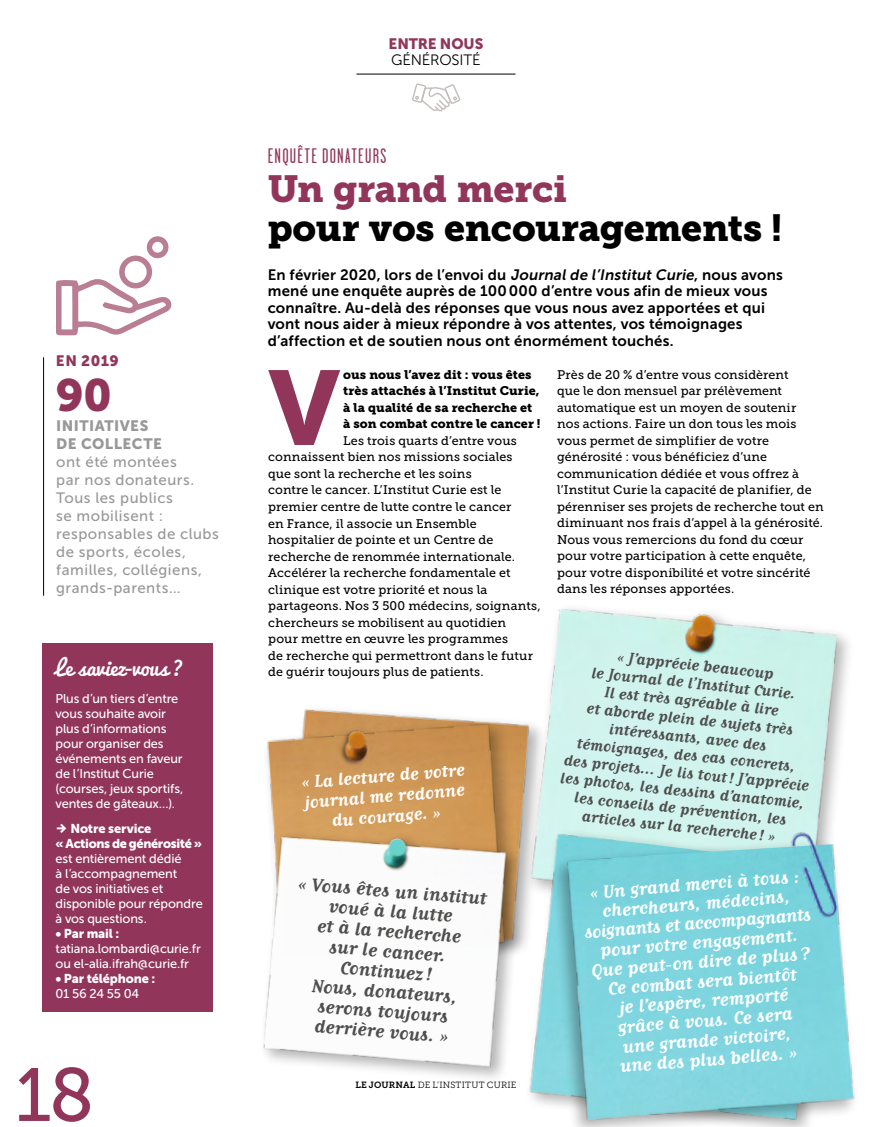
<style>
.page{position:relative;width:872px;height:1127px;background:#fff}
.page>*{position:absolute;margin:0;border:0;box-sizing:border-box;transform-origin:0 0}
.t1{font:104.7px "Museo Sans 900";color:#91365a}
.t2{font:75px "Museo Slab 500";color:#91365a}
.t3{font:45px "Museo Slab 900";color:#91365a}
.t4{font:37.5px "Museo Slab 900";letter-spacing:-.01em;color:#000}
.t5{font:37.5px "Museo Slab 900";letter-spacing:-.01em;color:#91365a}
.t6{font:700 21.45px/20.1px "Matrix Script";color:#4f4f4e;text-align:center}
.t7{font:700 21px/19.5px "Matrix Script";color:#fff;text-align:center}
.t8{font:21px "Garage Gothic";letter-spacing:.06em;color:#91365a}
.t9{font:21px "Pacifico";letter-spacing:-.015em;color:#fff}
.t10{font:700 20.25px/20.2px "Matrix Script";color:#fff;text-align:center}
.t11{font:700 18px/18px "Matrix Script";color:#4f4f4e;text-align:center}
.t12{font:15px/16.5px "Museo Sans 700";letter-spacing:.015em;color:#000}
.t13{font:15px/18px "Museo Sans 500";letter-spacing:.035em;color:#989898}
.t14{font:15px/18px "Museo Sans 900";letter-spacing:.03em;color:#989898}
.t15{font:15px "Museo Sans 900";letter-spacing:-.005em;color:#91365a}
.t16{font:15px "Museo Sans 300";letter-spacing:-.005em;color:#000}
.t17{font:12.75px/15px "Museo Sans 500";letter-spacing:-.01em;color:#fff}
.t18{font:12.75px/15px "Museo Sans 900";letter-spacing:-.015em;color:#fff}
.t19{font:12.45px/16.5px "Museo Slab 500";letter-spacing:.01em;color:#000}
.t20{font:12.45px/16.5px "Museo Slab 900";letter-spacing:.01em;color:#000}
.t21{font:9px "Museo Slab 300";letter-spacing:.02em;color:#000}
.s1{font-family:"Flesh Plain"}
.s2{font-style:italic}
.s3{font-family:"Museo Slab 700"}
</style>
<div class="page">
<img style="left:304px;top:709px;width:106px;height:7px">
<img style="left:524px;top:609px;width:325px;height:218px">
<div style="left:262px;top:716px;width:262px;height:260px;background:#000;opacity:.3"></div>
<img style="left:262px;top:719px;width:255px;height:107px">
<img style="left:262px;top:826px;width:259px;height:252px">
<img style="left:479px;top:827px;width:301px;height:251px">
<img style="left:523px;top:842px;width:332px;height:285px">
<hr style="left:356px;top:74px;width:159px;height:1px;background:#000">
<svg style="left:412px;top:83px;width:48px;height:29px"></svg>
<hr style="left:43px;top:357px;width:1px;height:239px;background:#000">
<svg style="left:56px;top:236px;width:116px;height:99px"></svg>
<div style="left:43px;top:643px;width:170px;height:368px;background:#91365a"></div>
<img style="left:780px;top:821px;width:69px;height:106px">
<p class="t15" style="left:56px;top:352px;width:64px">EN 2019</p>
<h3 class="t3" style="left:56px;top:369px;width:57px">90</h3>
<p class="t14" style="left:56px;top:417px;width:107px">INITIATIVES<br>DE COLLECTE</p>
<p class="t13" style="left:56px;top:453px;width:164px">ont été montées<br>par nos donateurs.<br>Tous les publics<br>se mobilisent : responsables de clubs de sports, écoles, familles, collégiens, grands-parents…</p>
<h3 class="t9" style="left:56px;top:656px;width:130px">Le saviez-vous?</h3>
<p class="t17" style="left:56px;top:691px;width:129px">Plus d’un tiers d’entre vous souhaite avoir plus d’informations pour organiser des événements en faveur de l’Institut Curie (courses, jeux sportifs, ventes de gâteaux…).</p>
<p class="t18" style="left:56px;top:821px;width:148px"><span class="s1">w</span> Notre service<br>« Actions de générosité »</p>
<p class="t17" style="left:56px;top:851px;width:149px">est entièrement dédié<br>à l’accompagnement<br>de vos initiatives et disponible pour répondre à vos questions.</p>
<p class="t18" style="left:56px;top:926px;width:65px">• Par mail :</p>
<p class="t17" style="left:56px;top:941px;width:147px">tatiana.lombardi@curie.fr ou el-alia.ifrah@curie.fr</p>
<p class="t18" style="left:56px;top:971px;width:101px">• Par téléphone :</p>
<p class="t17" style="left:56px;top:986px;width:85px">01 56 24 55 04</p>
<h2 class="t2" style="left:15px;top:1053px;width:80px">18</h2>
<p class="t15" style="left:388px;top:35px;width:96px">ENTRE NOUS</p>
<p class="t16" style="left:391px;top:52px;width:91px">GÉNÉROSITÉ</p>
<h3 class="t8" style="left:268px;top:143px;width:120px">ENQUÊTE DONATEURS</h3>
<h3 class="t5" style="left:268px;top:167px;width:301px">Un grand merci</h3>
<h3 class="t4" style="left:268px;top:206px;width:516px">pour vos encouragements !</h3>
<p class="t12" style="left:268px;top:266px;width:517px">En février 2020, lors de l’envoi du <span class="s2">Journal de l’Institut Curie</span>, nous avons mené une enquête auprès de 100000 d’entre vous afin de mieux vous connaître. Au-delà des réponses que vous nous avez apportées et qui vont nous aider à mieux répondre à vos attentes, vos témoignages d’affection et de soutien nous ont énormément touchés.</p>
<h1 class="t1" style="left:269px;top:349px;width:72px">V</h1>
<p class="t20" style="left:343px;top:366px;width:199px">ous nous l’avez dit : vous êtes très attachés à l’Institut Curie, à la qualité de sa recherche et à son combat contre le cancer !</p>
<p class="t19" style="left:268px;top:432px;width:274px;text-indent:75px">Les trois quarts d’entre vous connaissent bien nos missions sociales<br>que sont la recherche et les soins<br>contre le cancer. L’Institut Curie est le premier centre de lutte contre le cancer<br>en France, il associe un Ensemble hospitalier de pointe et un Centre de recherche de renommée internationale.<br>Accélérer la recherche fondamentale et clinique est votre priorité et nous la partageons. Nos 3 500 médecins, soignants, chercheurs se mobilisent au quotidien<br>pour mettre en œuvre les programmes<br>de recherche qui permettront dans le futur de guérir toujours plus de patients.</p>
<h3 class="t10" style="left:301px;top:771px;width:165px;rotate:-4deg">« La lecture de votre journal me redonne du courage. »</h3>
<p class="t19" style="left:557px;top:366px;width:268px">Près de 20 % d’entre vous considèrent<br>que le don mensuel par prélèvement automatique est un moyen de soutenir<br>nos actions. Faire un don tous les mois vous permet de simplifier de votre générosité : vous bénéficiez d’une communication dédiée et vous offrez à l’Institut Curie la capacité de planifier, de pérenniser ses projets de recherche tout en diminuant nos frais d’appel à la générosité.<br>Nous vous remercions du fond du cœur pour votre participation à cette enquête, pour votre disponibilité et votre sincérité dans les réponses apportées.</p>
<p class="t11" style="left:574px;top:643px;width:249px;rotate:6deg">« J’apprécie beaucoup<br>le Journal de l’Institut Curie.<br>Il est très agréable à lire<br>et aborde plein de sujets très intéressants, avec des témoignages, des cas concrets,<br>des projets… Je lis tout! J’apprécie les photos, les dessins d’anatomie, les conseils de prévention, les articles sur la recherche ! »</p>
<h3 class="t6" style="left:299px;top:874px;width:190px;rotate:4deg">« Vous êtes un institut voué à la lutte<br>et à la recherche<br>sur le cancer.<br>Continuez!<br>Nous, donateurs, serons toujours derrière vous. »</h3>
<h3 class="t7" style="left:581px;top:882px;width:228px;rotate:-4deg">« Un grand merci à tous : chercheurs, médecins, soignants et accompagnants pour votre engagement.<br>Que peut-on dire de plus ?<br>Ce combat sera bientôt<br>je l’espère, remporté<br>grâce à vous. Ce sera<br>une grande victoire,<br>une des plus belles. »</h3>
<p class="t21" style="left:355px;top:1079px;width:163px"><span class="s3">LE JOURNAL</span> DE L’INSTITUT CURIE</p>
</div>
